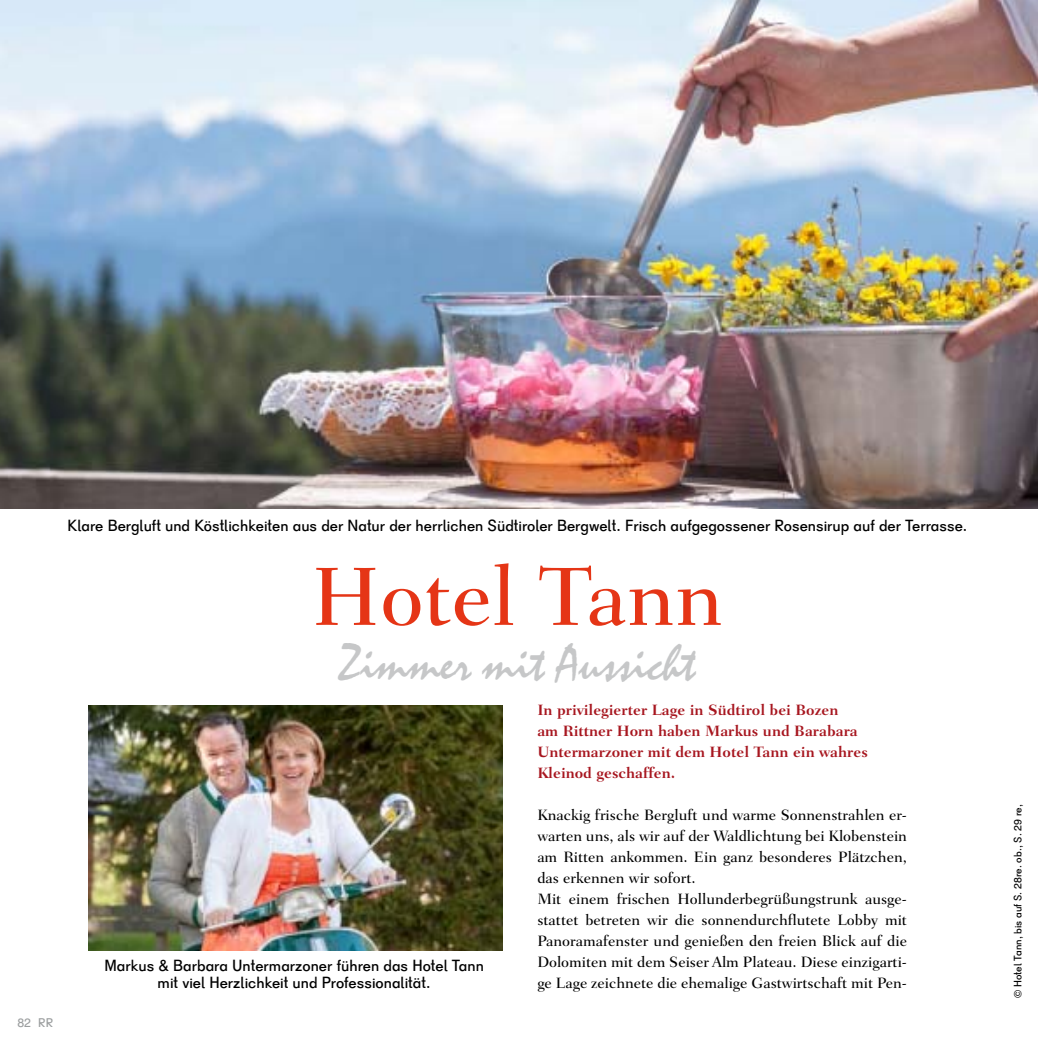
<style>
.page{position:relative;width:1038px;height:1043px;background:#fff}
.page>*{position:absolute;margin:0;border:0;box-sizing:border-box;transform-origin:0 0}
.t1{font:500 84px "Fairfield LT Std";color:#e53516}
.t2{font:49px "Mistral Com";color:#c6c7c8}
.t3{font:15.75px/17.5px "Schulbuch Bayern OT";color:#000;text-align:center}
.t4{font:500 15.22px/21px "Fairfield LT Std";color:#000}
.t5{font:700 15.22px/21px "Fairfield LT Std";color:#a7161f}
.t6{font:12.25px "Schulbuch Bayern OT";color:#9b9e9f}
.t7{font:10.5px "Schulbuch Bayern OT";color:#000}
</style>
<div class="page">
<img style="left:88px;top:705px;width:414px;height:245px">
<img style="left:0;top:1px;width:1038px;height:508px">
<p class="t6" style="left:17px;top:1015px;width:37px">82 RR</p>
<p class="t3" style="left:68px;top:516px;width:901px">Klare Bergluft und Köstlichkeiten aus der Natur der herrlichen Südtiroler Bergwelt. Frisch aufgegossener Rosensirup auf der Terrasse.</p>
<h1 class="t1" style="left:312px;top:548px;width:413px">Hotel Tann</h1>
<h2 class="t2" style="left:340px;top:643px;width:357px">Zimmer mit Aussicht</h2>
<p class="t3" style="left:105px;top:956px;width:381px">Markus &amp; Barbara Untermarzoner führen das Hotel Tann mit viel Herzlichkeit und Professionalität.</p>
<p class="t5" style="left:537px;top:699px;width:332px">In privilegierter Lage in Südtirol bei Bozen<br>am Rittner Horn haben Markus und Barabara Untermarzoner mit dem Hotel Tann ein wahres Kleinod geschaffen.</p>
<p class="t4" style="left:537px;top:804px;width:371px">Knackig frische Bergluft und warme Sonnenstrahlen er&shy;warten uns, als wir auf der Waldlichtung bei Klobenstein am Ritten ankommen. Ein ganz besonderes Plätzchen, das erkennen wir sofort.<br>Mit einem frischen Hollunderbegrüßungstrunk ausge&shy;stattet betreten wir die sonnendurchflutete Lobby mit Panoramafenster und genießen den freien Blick auf die Dolomiten mit dem Seiser Alm Plateau. Diese einzigarti&shy;ge Lage zeichnete die ehemalige Gastwirtschaft mit Pen-</p>
<p class="t7" style="left:1011px;top:998px;width:195px;rotate:-90deg">© Hotel Tann, bis auf S. 28re. ob., S. 29 re,</p>
</div>
